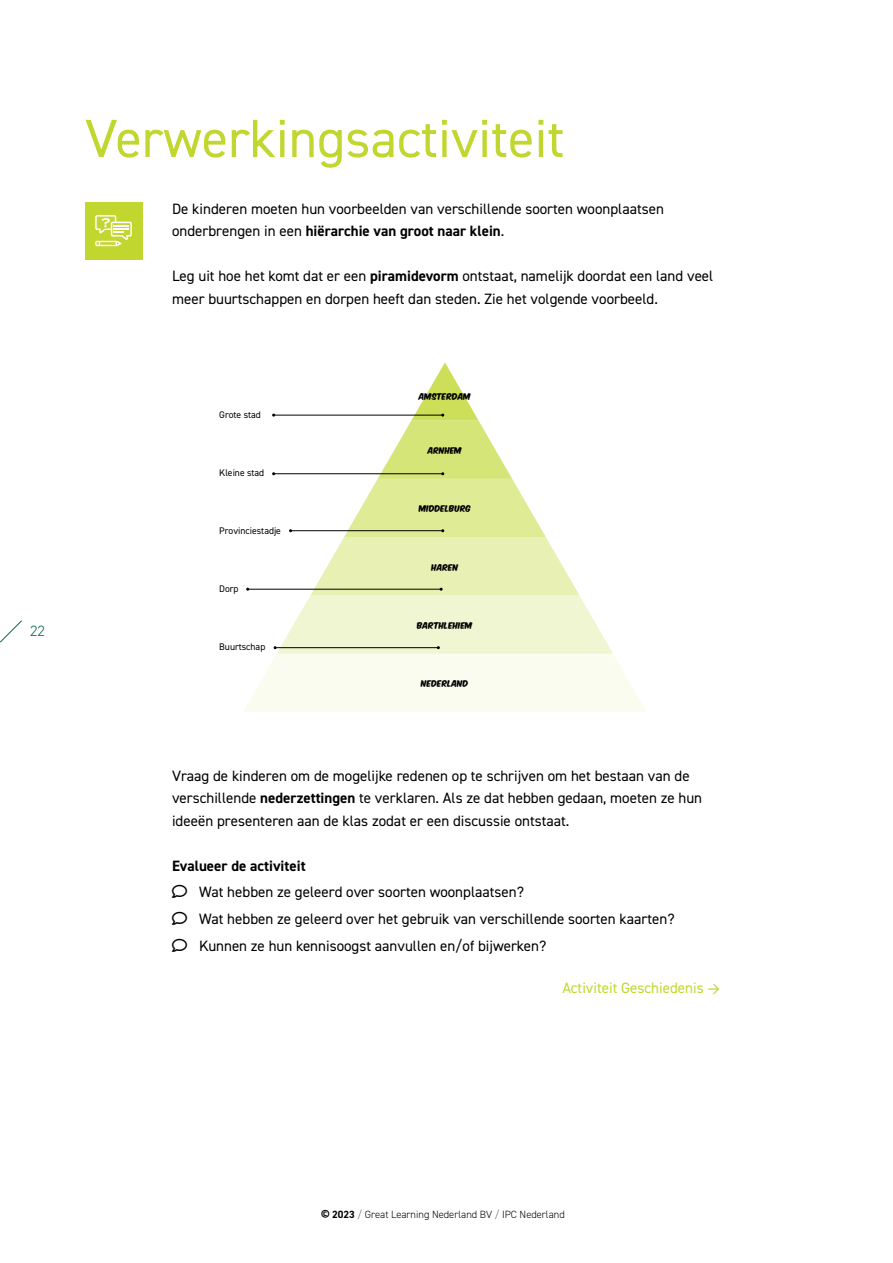
<style>
.page{position:relative;width:893px;height:1263px;background:#fff}
.page>*{position:absolute;margin:0;border:0;box-sizing:border-box;transform-origin:0 0}
.t1{font:54px "DIN2014";color:#c1d72f}
.t2{font:15px/22.5px "DIN2014";color:#000}
.t3{font:15px "DIN2014";color:#c1d72f}
.t4{font:700 15px "DIN2014";color:#000}
.t5{font:300 15px "DIN2014";color:#086a45}
.t6{font:300 10.5px "DIN2014";color:#000}
.t7{font:9.6px "Monkey Buns";color:#000}
.t8{font:9.6px "DIN2014";color:#000}
.s1{font-weight:700}
.s2{font-weight:700;font-size:9px}
.s3{font-weight:200}
</style>
<div class="page">
<svg style="left:0;top:620px;width:22px;height:23px"></svg>
<div style="left:85px;top:202px;width:57px;height:57px;background:#c1d72f"></div>
<svg style="left:95px;top:215px;width:37px;height:31px"></svg>
<svg style="left:244px;top:362px;width:402px;height:350px"></svg>
<p class="t5" style="left:30px;top:621px;width:16px">22</p>
<h1 class="t1" style="left:85px;top:105px;width:481px">Verwerkingsactiviteit</h1>
<p class="t2" style="left:172px;top:197px;width:493px">De kinderen moeten hun voorbeelden van verschillende soorten woonplaatsen onderbrengen in een <span class="s1">hiërarchie van groot naar klein</span>.</p>
<p class="t2" style="left:172px;top:265px;width:543px">Leg uit hoe het komt dat er een <span class="s1">piramidevorm</span> ontstaat, namelijk doordat een land veel meer buurtschappen en dorpen heeft dan steden. Zie het volgende voorbeeld.</p>
<p class="t8" style="left:219px;top:408px;width:43px">Grote stad</p>
<p class="t8" style="left:219px;top:466px;width:47px">Kleine stad</p>
<p class="t8" style="left:219px;top:524px;width:63px">Provinciestadje</p>
<p class="t8" style="left:219px;top:583px;width:21px">Dorp</p>
<p class="t8" style="left:219px;top:641px;width:48px">Buurtschap</p>
<p class="t7" style="left:419px;top:389px;width:54px">AMSTERDAM</p>
<p class="t7" style="left:428px;top:443px;width:36px">ARNHEM</p>
<p class="t7" style="left:419px;top:501px;width:53px">MIDDELBURG</p>
<p class="t7" style="left:432px;top:560px;width:28px">HAREN</p>
<p class="t7" style="left:417px;top:619px;width:57px">BARTHLEHIEM</p>
<p class="t7" style="left:421px;top:676px;width:49px">NEDERLAND</p>
<p class="t2" style="left:172px;top:764px;width:532px">Vraag de kinderen om de mogelijke redenen op te schrijven om het bestaan van de verschillende <span class="s1">nederzettingen</span> te verklaren. Als ze dat hebben gedaan, moeten ze hun ideeën presenteren aan de klas zodat er een discussie ontstaat.</p>
<p class="t4" style="left:172px;top:855px;width:135px">Evalueer de activiteit</p>
<p class="t2" style="left:199px;top:878px;width:477px;line-height:26.7px">Wat hebben ze geleerd over soorten woonplaatsen?<br>Wat hebben ze geleerd over het gebruik van verschillende soorten kaarten?<br>Kunnen ze hun kennisoogst aanvullen en/of bijwerken?</p>
<p class="t3" style="left:562px;top:978px;width:159px">Activiteit Geschiedenis →</p>
<p class="t6" style="left:321px;top:1208px;width:245px"><span class="s2">©</span> <span class="s1">2023</span> <span class="s3">/</span> Great Learning Nederland BV <span class="s3">/</span> IPC Nederland</p>
</div>
